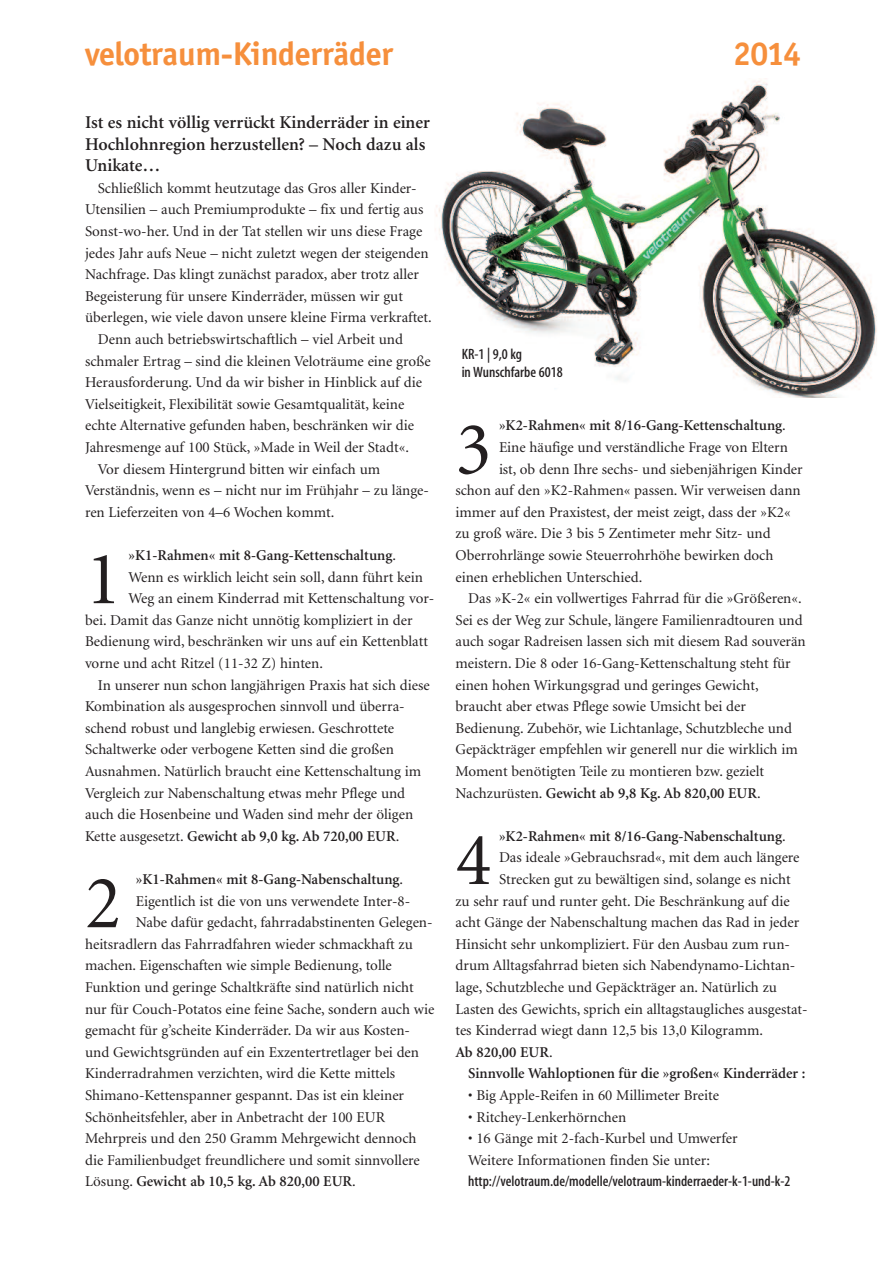
<style>
.page{position:relative;width:893px;height:1263px;background:#fff}
.page>*{position:absolute;margin:0;border:0;box-sizing:border-box;transform-origin:0 0}
.t1{font:75.75px "Adobe Corp ID Minion Rg";color:#231f20}
.t2{font:700 33px "Officina San ITC";letter-spacing:-.01em;color:#f68f3c}
.t3{font:18px/21.6px "Adobe Corp ID Minion Sb";color:#231f20}
.t4{font:15px/21.6px "Adobe Corp ID Minion Rg";color:#231f20}
.t5{font:15px/21.6px "Adobe Corp ID Minion Sb";color:#231f20}
.t6{font:15px/18px "Adobe Corp ID Myriad Pkg";color:#231f20}
.s1{font-family:"Adobe Corp ID Minion Rg"}
</style>
<div class="page">
<img style="left:436px;top:81px;width:441px;height:316px">
<h2 class="t2" style="left:85px;top:34px;width:309px">velotraum-Kinderräder</h2>
<h2 class="t2" style="left:733px;top:34px;width:69px">2014</h2>
<p class="t3" style="left:85px;top:113px;width:346px">Ist es nicht völlig verrückt Kinderräder in einer<br>Hochlohnregion herzustellen? – Noch dazu als<br>Unikate…</p>
<p class="t4" style="left:98px;top:178px;width:320px">Schließlich kommt heutzutage das Gros aller Kinder-</p>
<p class="t4" style="left:85px;top:200px;width:340px">Utensilien – auch Premiumprodukte – fix und fertig aus</p>
<p class="t4" style="left:85px;top:221px;width:339px">Sonst-wo-her. Und in der Tat stellen wir uns diese Frage</p>
<p class="t4" style="left:85px;top:243px;width:345px">jedes Jahr aufs Neue – nicht zuletzt wegen der steigenden</p>
<p class="t4" style="left:85px;top:265px;width:335px">Nachfrage. Das klingt zunächst paradox, aber trotz aller</p>
<p class="t4" style="left:85px;top:286px;width:319px">Begeisterung für unsere Kinderräder, müssen wir gut</p>
<p class="t4" style="left:85px;top:308px;width:348px">überlegen, wie viele davon unsere kleine Firma verkraftet.</p>
<p class="t4" style="left:98px;top:329px;width:307px">Denn auch betriebswirtschaftlich – viel Arbeit und</p>
<p class="t4" style="left:85px;top:351px;width:347px">schmaler Ertrag – sind die kleinen Veloträume eine große</p>
<p class="t4" style="left:85px;top:373px;width:338px">Herausforderung. Und da wir bisher in Hinblick auf die</p>
<p class="t4" style="left:85px;top:394px;width:321px">Vielseitigkeit, Flexibilität sowie Gesamtqualität, keine</p>
<p class="t4" style="left:85px;top:416px;width:331px">echte Alternative gefunden haben, beschränken wir die</p>
<p class="t4" style="left:85px;top:437px;width:325px">Jahresmenge auf 100 Stück, »Made in Weil der Stadt«.</p>
<p class="t4" style="left:98px;top:459px;width:284px">Vor diesem Hintergrund bitten wir einfach um</p>
<p class="t4" style="left:85px;top:481px;width:345px">Verständnis, wenn es – nicht nur im Frühjahr – zu länge-</p>
<p class="t4" style="left:85px;top:502px;width:251px">ren Lieferzeiten von 4–6 Wochen kommt.</p>
<h1 class="t1" style="left:85px;top:549px;width:38px">1</h1>
<p class="t5" style="left:129px;top:545px;width:269px">»K1-Rahmen« mit 8-Gang-Kettenschaltung<span class="s1">.</span></p>
<p class="t4" style="left:129px;top:567px;width:296px">Wenn es wirklich leicht sein soll, dann führt kein</p>
<p class="t4" style="left:129px;top:589px;width:307px">Weg an einem Kinderrad mit Kettenschaltung vor-</p>
<p class="t4" style="left:85px;top:610px;width:329px">bei. Damit das Ganze nicht unnötig kompliziert in der</p>
<p class="t4" style="left:85px;top:632px;width:345px">Bedienung wird, beschränken wir uns auf ein Kettenblatt</p>
<p class="t4" style="left:85px;top:653px;width:239px">vorne und acht Ritzel (11-32 Z) hinten.</p>
<p class="t4" style="left:98px;top:675px;width:333px">In unserer nun schon langjährigen Praxis hat sich diese</p>
<p class="t4" style="left:85px;top:697px;width:321px">Kombination als ausgesprochen sinnvoll und überra-</p>
<p class="t4" style="left:85px;top:718px;width:311px">schend robust und langlebig erwiesen. Geschrottete</p>
<p class="t4" style="left:85px;top:740px;width:310px">Schaltwerke oder verbogene Ketten sind die großen</p>
<p class="t4" style="left:85px;top:761px;width:337px">Ausnahmen. Natürlich braucht eine Kettenschaltung im</p>
<p class="t4" style="left:85px;top:783px;width:322px">Vergleich zur Nabenschaltung etwas mehr Pflege und</p>
<p class="t4" style="left:85px;top:805px;width:330px">auch die Hosenbeine und Waden sind mehr der öligen</p>
<p class="t5" style="left:85px;top:826px;width:316px"><span class="s1">Kette ausgesetzt.</span> Gewicht ab 9,0 kg. Ab 720,00 EUR<span class="s1">.</span></p>
<h1 class="t1" style="left:85px;top:873px;width:38px">2</h1>
<p class="t5" style="left:136px;top:869px;width:269px">»K1-Rahmen« mit 8-Gang-Nabenschaltung<span class="s1">.</span></p>
<p class="t4" style="left:136px;top:891px;width:276px">Eigentlich ist die von uns verwendete Inter-8-</p>
<p class="t4" style="left:136px;top:913px;width:298px">Nabe dafür gedacht, fahrradabstinenten Gelegen-</p>
<p class="t4" style="left:85px;top:934px;width:329px">heitsradlern das Fahrradfahren wieder schmackhaft zu</p>
<p class="t4" style="left:85px;top:956px;width:308px">machen. Eigenschaften wie simple Bedienung, tolle</p>
<p class="t4" style="left:85px;top:977px;width:330px">Funktion und geringe Schaltkräfte sind natürlich nicht</p>
<p class="t4" style="left:85px;top:999px;width:351px">nur für Couch-Potatos eine feine Sache, sondern auch wie</p>
<p class="t4" style="left:85px;top:1021px;width:326px">gemacht für g’scheite Kinderräder. Da wir aus Kosten-</p>
<p class="t4" style="left:85px;top:1042px;width:335px">und Gewichtsgründen auf ein Exzentertretlager bei den</p>
<p class="t4" style="left:85px;top:1064px;width:312px">Kinderradrahmen verzichten, wird die Kette mittels</p>
<p class="t4" style="left:85px;top:1085px;width:321px">Shimano-Kettenspanner gespannt. Das ist ein kleiner</p>
<p class="t4" style="left:85px;top:1107px;width:302px">Schönheitsfehler, aber in Anbetracht der 100 EUR</p>
<p class="t4" style="left:85px;top:1129px;width:333px">Mehrpreis und den 250 Gramm Mehrgewicht dennoch</p>
<p class="t4" style="left:85px;top:1150px;width:336px">die Familienbudget freundlichere und somit sinnvollere</p>
<p class="t5" style="left:85px;top:1172px;width:272px"><span class="s1">Lösung.</span> Gewicht ab 10,5 kg. Ab 820,00 EUR<span class="s1">.</span></p>
<p class="t6" style="left:462px;top:346px;width:103px">KR-1 | 9,0 kg inWunschfarbe 6018</p>
<h1 class="t1" style="left:455px;top:420px;width:38px">3</h1>
<p class="t5" style="left:499px;top:416px;width:288px">»K2-Rahmen« mit 8/16-Gang-Kettenschaltung<span class="s1">.</span></p>
<p class="t4" style="left:499px;top:437px;width:290px">Eine häufige und verständliche Frage von Eltern</p>
<p class="t4" style="left:499px;top:459px;width:305px">ist, ob denn Ihre sechs- und siebenjährigen Kinder</p>
<p class="t4" style="left:455px;top:481px;width:347px">schon auf den »K2-Rahmen« passen. Wir verweisen dann</p>
<p class="t4" style="left:455px;top:502px;width:337px">immer auf den Praxistest, der meist zeigt, dass der »K2«</p>
<p class="t4" style="left:455px;top:524px;width:317px">zu groß wäre. Die 3 bis 5 Zentimeter mehr Sitz- und</p>
<p class="t4" style="left:455px;top:545px;width:319px">Oberrohrlänge sowie Steuerrohrhöhe bewirken doch</p>
<p class="t4" style="left:455px;top:567px;width:188px">einen erheblichen Unterschied.</p>
<p class="t4" style="left:468px;top:589px;width:335px">Das »K-2« ein vollwertiges Fahrrad für die »Größeren«.</p>
<p class="t4" style="left:455px;top:610px;width:349px">Sei es der Weg zur Schule, längere Familienradtouren und</p>
<p class="t4" style="left:455px;top:632px;width:352px">auch sogar Radreisen lassen sich mit diesem Rad souverän</p>
<p class="t4" style="left:455px;top:653px;width:337px">meistern. Die 8 oder 16-Gang-Kettenschaltung steht für</p>
<p class="t4" style="left:455px;top:675px;width:305px">einen hohen Wirkungsgrad und geringes Gewicht,</p>
<p class="t4" style="left:455px;top:697px;width:292px">braucht aber etwas Pflege sowie Umsicht bei der</p>
<p class="t4" style="left:455px;top:718px;width:338px">Bedienung. Zubehör, wie Lichtanlage, Schutzbleche und</p>
<p class="t4" style="left:455px;top:740px;width:344px">Gepäckträger empfehlen wir generell nur die wirklich im</p>
<p class="t4" style="left:455px;top:761px;width:310px">Moment benötigten Teile zu montieren bzw. gezielt</p>
<p class="t5" style="left:455px;top:783px;width:307px"><span class="s1">Nachzurüsten.</span> Gewicht ab 9,8 Kg. Ab 820,00 EUR<span class="s1">.</span></p>
<h1 class="t1" style="left:455px;top:830px;width:38px">4</h1>
<p class="t5" style="left:499px;top:826px;width:288px">»K2-Rahmen« mit 8/16-Gang-Nabenschaltung<span class="s1">.</span></p>
<p class="t4" style="left:499px;top:848px;width:302px">Das ideale »Gebrauchsrad«, mit dem auch längere</p>
<p class="t4" style="left:499px;top:869px;width:293px">Strecken gut zu bewältigen sind, solange es nicht</p>
<p class="t4" style="left:455px;top:891px;width:336px">zu sehr rauf und runter geht. Die Beschränkung auf die</p>
<p class="t4" style="left:455px;top:913px;width:345px">acht Gänge der Nabenschaltung machen das Rad in jeder</p>
<p class="t4" style="left:455px;top:934px;width:336px">Hinsicht sehr unkompliziert. Für den Ausbau zum run-</p>
<p class="t4" style="left:455px;top:956px;width:341px">drum Alltagsfahrrad bieten sich Nabendynamo-Lichtan-</p>
<p class="t4" style="left:455px;top:977px;width:323px">lage, Schutzbleche und Gepäckträger an. Natürlich zu</p>
<p class="t4" style="left:455px;top:999px;width:354px">Lasten des Gewichts, sprich ein alltagstaugliches ausgestat-</p>
<p class="t4" style="left:455px;top:1021px;width:309px">tes Kinderrad wiegt dann 12,5 bis 13,0 Kilogramm.</p>
<p class="t5" style="left:468px;top:1042px;width:339px;text-indent:-13px">Ab 820,00 EUR<span class="s1">.<br></span>Sinnvolle Wahloptionen für die »großen« Kinderräder :</p>
<p class="t4" style="left:468px;top:1085px;width:252px">• Big Apple-Reifen in 60 Millimeter Breite</p>
<p class="t4" style="left:468px;top:1107px;width:160px">• Ritchey-Lenkerhörnchen</p>
<p class="t4" style="left:468px;top:1129px;width:271px">• 16 Gänge mit 2-fach-Kurbel und Umwerfer<br>Weitere Informationen finden Sie unter:</p>
<p class="t6" style="left:468px;top:1174px;width:324px">http://velotraum.de/modelle/velotraum-kinderraeder-k-1-und-k-2</p>
</div>
